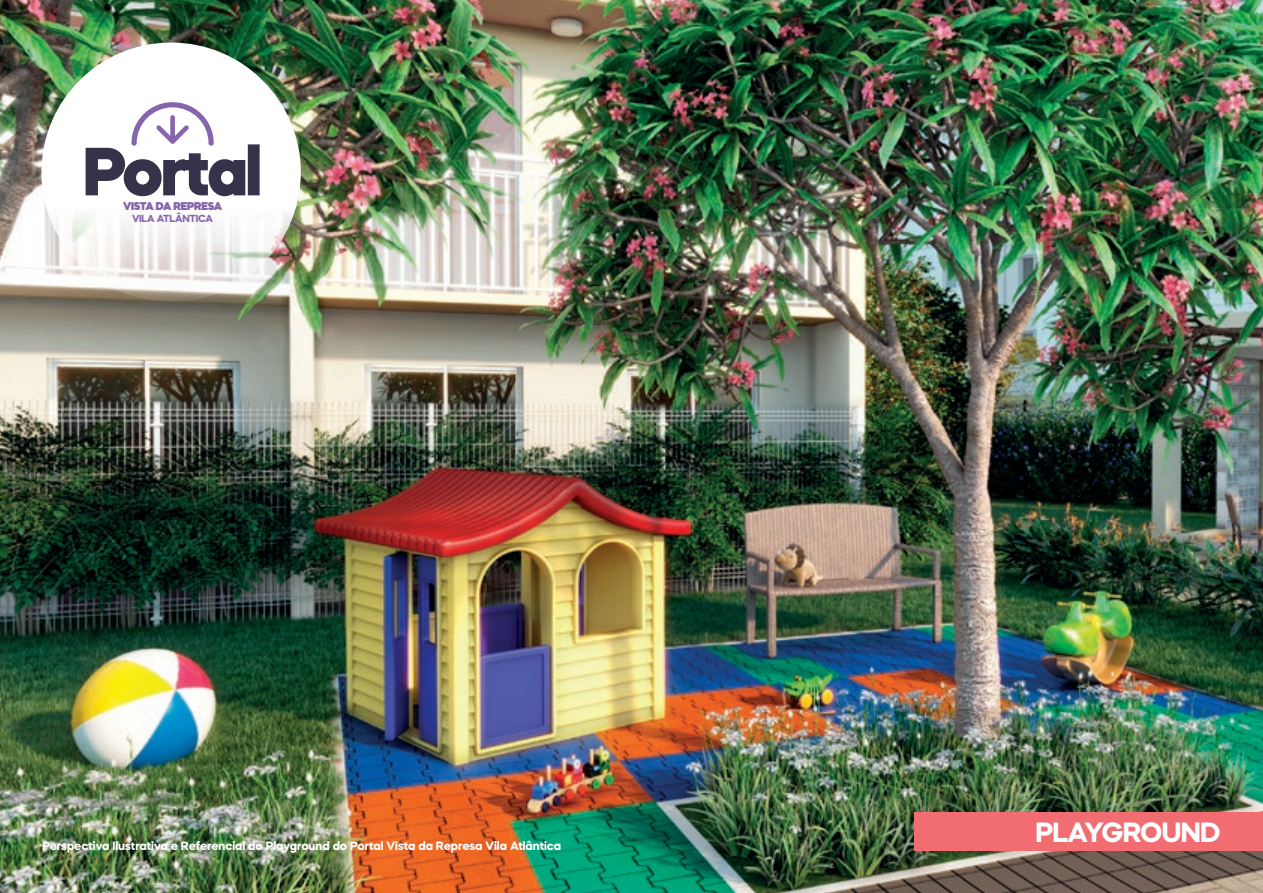
<style>
.page{position:relative;width:1263px;height:893px;background:#fff}
.page>*{position:absolute;margin:0;border:0;box-sizing:border-box;transform-origin:0 0}
.t1{font:700 27.75px "Mazzard H";letter-spacing:-.025em;color:#fff}
.t2{font:700 12px "Mazzard H";color:#fff}
.t3{font:900 11.25px "Mazzard H";letter-spacing:-.02em;color:#8665ac}
.t4{font:700 10.2px "Mazzard H";letter-spacing:-.02em;color:#8665ac}
</style>
<div class="page">
<img style="left:0;top:0;width:1263px;height:893px">
<div style="left:915px;top:812px;width:348px;height:38px;background:#f16d71"></div>
<svg style="left:41px;top:43px;width:260px;height:259px"></svg>
<svg style="left:86px;top:102px;width:174px;height:94px"></svg>
<p class="t3" style="left:123px;top:199px;width:101px">VISTA DA REPRESA</p>
<p class="t4" style="left:132px;top:212px;width:83px">VILA ATLÂNTICA</p>
<p class="t2" style="left:43px;top:838px;width:520px">Perspectiva Ilustrativa e Referencial do Playground do Portal Vista da Represa Vila Atlântica</p>
<h1 class="t1" style="left:1035px;top:814px;width:187px">PLAYGROUND</h1>
</div>
